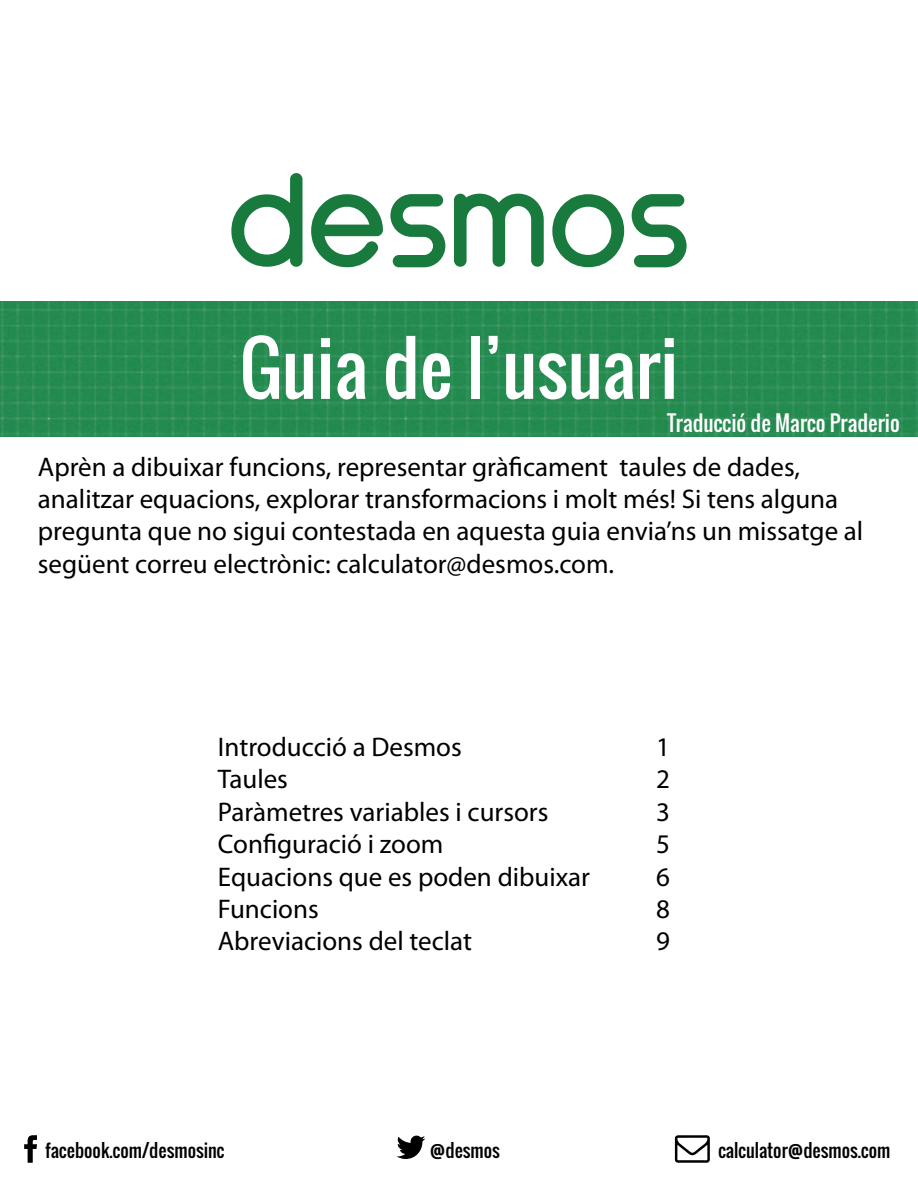
<style>
.page{position:relative;width:918px;height:1188px;background:#fff}
.page>*{position:absolute;margin:0;border:0;box-sizing:border-box;transform-origin:0 0}
.t1{font:72px "Oswald";color:#fff}
.t2{font:27px/32.4px "Myriad Pro";color:#000}
.t3{font:21px "Oswald";color:#fff}
.t4{font:18px "Oswald";color:#000}
</style>
<div class="page">
<svg style="left:552px;top:194px;width:72px;height:73px"></svg>
<svg style="left:231px;top:173px;width:72px;height:94px"></svg>
<svg style="left:311px;top:194px;width:72px;height:73px"></svg>
<svg style="left:454px;top:194px;width:90px;height:73px"></svg>
<svg style="left:390px;top:194px;width:55px;height:73px"></svg>
<svg style="left:632px;top:194px;width:55px;height:73px"></svg>
<img style="left:0;top:301px;width:918px;height:135px">
<svg style="left:397px;top:1136px;width:28px;height:23px"></svg>
<svg style="left:24px;top:1135px;width:13px;height:28px"></svg>
<svg style="left:675px;top:1135px;width:35px;height:28px"></svg>
<p class="t1" style="left:240px;top:314px;width:440px">Guia de l’usuari</p>
<p class="t3" style="left:667px;top:408px;width:234px">Traducció de Marco Praderio</p>
<p class="t2" style="left:38px;top:450px;width:827px">Aprèn a dibuixar funcions, representar gràficament taules de dades, analitzar equacions, explorar transformacions i molt més! Si tens alguna pregunta que no sigui contestada en aquesta guia envia’ns un missatge al següent correu electrònic: calculator@desmos.com.</p>
<p class="t2" style="left:218px;top:730px;width:245px">Introducció a Desmos</p>
<p class="t2" style="left:218px;top:763px;width:72px">Taules</p>
<p class="t2" style="left:218px;top:795px;width:332px">Paràmetres variables i cursors</p>
<p class="t2" style="left:218px;top:828px;width:227px">Configuració i zoom</p>
<p class="t2" style="left:218px;top:860px;width:374px">Equacions que es poden dibuixar</p>
<p class="t2" style="left:218px;top:892px;width:102px">Funcions</p>
<p class="t2" style="left:218px;top:925px;width:256px">Abreviacions del teclat</p>
<p class="t2" style="left:656px;top:730px;width:15px">1</p>
<p class="t2" style="left:656px;top:763px;width:15px">2</p>
<p class="t2" style="left:656px;top:795px;width:15px">3</p>
<p class="t2" style="left:656px;top:828px;width:15px">5</p>
<p class="t2" style="left:656px;top:860px;width:15px">6</p>
<p class="t2" style="left:656px;top:892px;width:15px">8</p>
<p class="t2" style="left:656px;top:925px;width:15px">9</p>
<p class="t4" style="left:45px;top:1137px;width:181px">facebook.com/desmosinc</p>
<p class="t4" style="left:430px;top:1136px;width:72px">@desmos</p>
<p class="t4" style="left:718px;top:1137px;width:174px">calculator@desmos.com</p>
</div>
